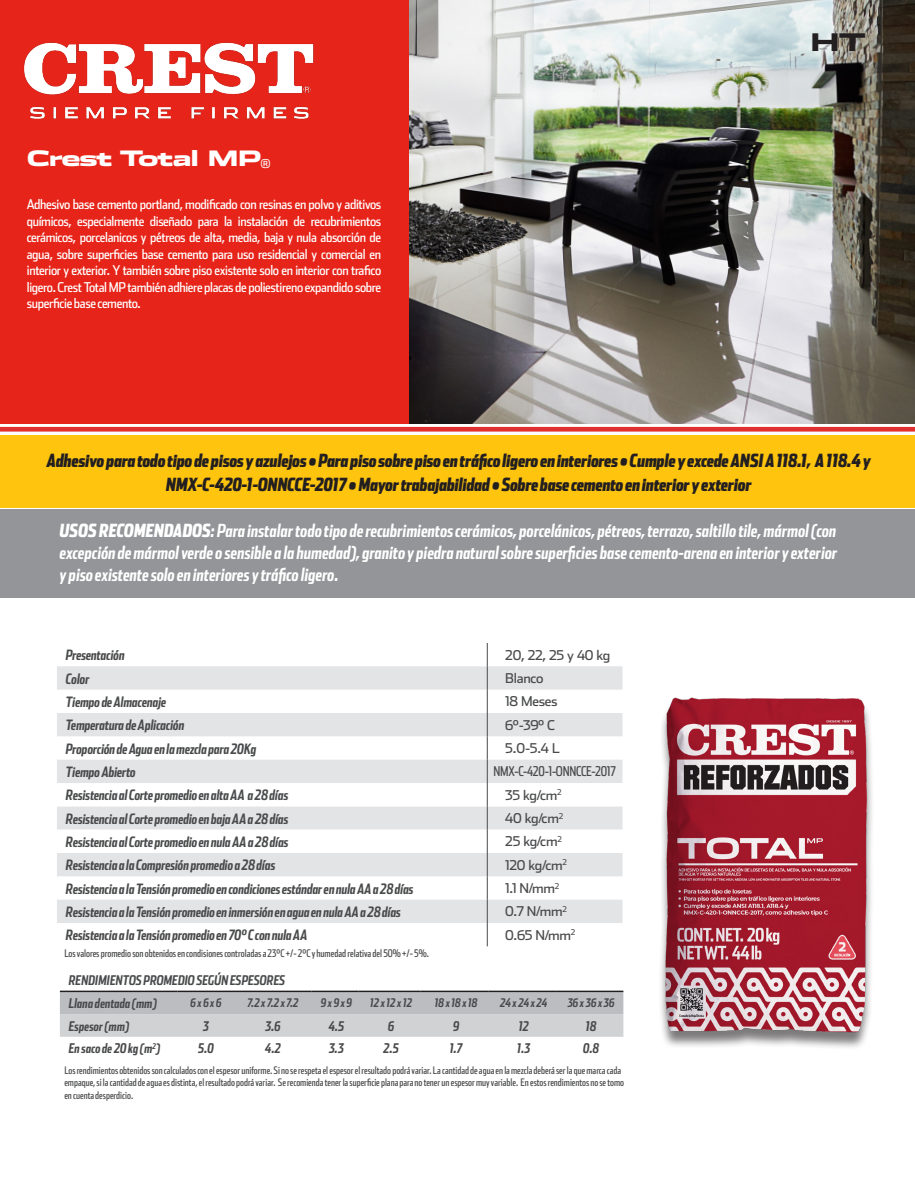
<style>
.page{position:relative;width:915px;height:1191px;background:#fff}
.page>*{position:absolute;margin:0;border:0;box-sizing:border-box;transform-origin:0 0}
.t1{font:900 24px "Stainless Ext";color:#231f20}
.t2{font:900 21px "Stainless Ext";letter-spacing:-.06em;color:#fff}
.Table_Left{font:italic 700 18px/21.6px "Stainless Comp";color:#fff}
.Ventajas{font:italic 900 18px/24px "Stainless Comp";letter-spacing:-.01em;color:#231f20;text-align:center}
.Table_Left-2{font:italic 700 14.25px "Stainless Comp";letter-spacing:-.01em;color:#494a4b}
.Descripción{font:13.5px/16.5px "Stainless Cond";letter-spacing:-.025em;color:#fff;text-align:justify}
.Table_Right{font:13.5px "Stainless";letter-spacing:-.02em;color:#494a4b}
.Ventajas-2{font:13.5px "Stainless Comp";letter-spacing:-.02em;color:#494a4b}
.Table_Left-3{font:italic 700 13.35px "Stainless Comp";color:#494a4b}
.Table_Left-4{font:italic 700 11.85px "Stainless Comp";color:#494a4b}
.Nota{font:10.5px "Stainless Comp";color:#494a4b}
.Nota-2{font:10.35px "Stainless Comp";color:#494a4b}
.s1{font-weight:900}
</style>
<div class="page">
<img style="left:408px;top:0;width:506px;height:423px">
<svg style="left:0;top:426px;width:914px;height:6px"></svg>
<div style="left:0;top:435px;width:914px;height:72px;background:#fec40e"></div>
<svg style="left:57px;top:643px;width:565px;height:303px"></svg>
<svg style="left:60px;top:992px;width:563px;height:44px"></svg>
<hr style="left:60px;top:990px;width:117px;height:2px;background:#231f20">
<hr style="left:177px;top:990px;width:55px;height:2px;background:#231f20">
<hr style="left:232px;top:990px;width:79px;height:2px;background:#231f20">
<hr style="left:311px;top:990px;width:47px;height:2px;background:#231f20">
<hr style="left:358px;top:990px;width:62px;height:2px;background:#231f20">
<hr style="left:420px;top:990px;width:68px;height:2px;background:#231f20">
<hr style="left:488px;top:990px;width:68px;height:2px;background:#231f20">
<hr style="left:556px;top:990px;width:67px;height:2px;background:#231f20">
<div style="left:0;top:509px;width:914px;height:89px;background:#939598"></div>
<img style="left:661px;top:697px;width:211px;height:351px">
<div style="left:0;top:0;width:408px;height:423px;background:#e72419"></div>
<img style="left:24px;top:42px;width:290px;height:77px">
<p class="t2" style="left:27px;top:146px;width:245px">Crest Total MP<sub>®</sub></p>
<p class="Descripción" style="left:27px;top:196px;width:356px">Adhesivo base cemento portland, modificado con resinas en polvo y aditivos químicos, especialmente diseñado para la instalación de recubrimientos cerámicos, porcelanicos y pétreos de alta, media, baja y nula absorción de agua, sobre superficies base cemento para uso residencial y comercial en interior y exterior. Y también sobre piso existente solo en interior con trafico ligero. Crest Total MP también adhiere placas de poliestireno expandido sobre superficie base cemento.</p>
<p class="t1" style="left:810px;top:28px;width:58px">HT</p>
<p class="Ventajas" style="left:47px;top:447px;width:825px">Adhesivo para todo tipo de pisos y azulejos • Para piso sobre piso en tráfico ligero en interiores • Cumple y excede ANSI A 118.1, A 118.4 y<br>NMX-C-420-1-ONNCCE-2017 • Mayor trabajabilidad • Sobre base cemento en interior y exterior</p>
<p class="Table_Left" style="left:60px;top:520px;width:778px"><span class="s1">USOS RECOMENDADOS</span>: Para instalar todo tipo de recubrimientos cerámicos, porcelánicos, pétreos, terrazo, saltillo tile, mármol (con excepción de mármol verde o sensible a la humedad), granito y piedra natural sobre superficies base cemento-arena en interior y exterior</p>
<p class="Table_Left" style="left:60px;top:563px;width:280px">y piso existente solo en interiores y tráfico ligero.</p>
<p class="Table_Left-2" style="left:66px;top:646px;width:60px">Presentación</p>
<p class="Table_Right" style="left:505px;top:647px;width:107px">20, 22, 25 y 40 kg</p>
<p class="Table_Left-2" style="left:66px;top:670px;width:25px">Color</p>
<p class="Table_Right" style="left:505px;top:670px;width:40px">Blanco</p>
<p class="Table_Left-2" style="left:66px;top:693px;width:102px">Tiempo de Almacenaje</p>
<p class="Table_Right" style="left:505px;top:693px;width:54px">18 Meses</p>
<p class="Table_Left-2" style="left:66px;top:716px;width:120px">Temperatura de Aplicación</p>
<p class="Table_Right" style="left:505px;top:717px;width:51px">6°-39° C</p>
<p class="Table_Left-2" style="left:66px;top:740px;width:192px">Proporción de Agua en la mezcla para 20Kg</p>
<p class="Table_Right" style="left:505px;top:740px;width:56px">5.0-5.4 L</p>
<p class="Table_Left-2" style="left:66px;top:763px;width:71px">Tiempo Abierto</p>
<p class="Ventajas-2" style="left:493px;top:763px;width:124px">NMX-C-420-1-ONNCCE-2017</p>
<p class="Table_Left-2" style="left:66px;top:786px;width:224px">Resistencia al Corte promedio en alta AA a 28 días</p>
<p class="Table_Right" style="left:505px;top:786px;width:58px">35 kg/cm<sup>2</sup></p>
<p class="Table_Left-2" style="left:66px;top:810px;width:224px">Resistencia al Corte promedio en baja AA a 28 días</p>
<p class="Table_Right" style="left:505px;top:810px;width:59px">40 kg/cm<sup>2</sup></p>
<p class="Table_Left-2" style="left:66px;top:833px;width:224px">Resistencia al Corte promedio en nula AA a 28 días</p>
<p class="Table_Right" style="left:505px;top:833px;width:58px">25 kg/cm<sup>2</sup></p>
<p class="Table_Left-2" style="left:66px;top:856px;width:211px">Resistencia a la Compresión promedio a 28 días</p>
<p class="Table_Right" style="left:505px;top:856px;width:63px">120 kg/cm<sup>2</sup></p>
<p class="Table_Left-2" style="left:66px;top:880px;width:349px">Resistencia a la Tensión promedio en condiciones estándar en nula AA a 28 días</p>
<p class="Table_Right" style="left:505px;top:880px;width:55px">1.1 N/mm<sup>2</sup></p>
<p class="Table_Left-2" style="left:66px;top:903px;width:336px">Resistencia a la Tensión promedio en inmersión en agua en nula AA a 28 días</p>
<p class="Table_Right" style="left:505px;top:903px;width:63px">0.7 N/mm<sup>2</sup></p>
<p class="Table_Left-2" style="left:66px;top:926px;width:243px">Resistencia a la Tensión promedio en 70° C con nula AA</p>
<p class="Table_Right" style="left:505px;top:926px;width:71px">0.65 N/mm<sup>2</sup></p>
<p class="Nota" style="left:64px;top:947px;width:366px">Los valores promedio son obtenidos en condisiones controladas a 23°C +/- 2°C y humedad relativa del 50% +/- 5%.</p>
<p class="Table_Left-3" style="left:69px;top:972px;width:218px">RENDIMIENTOS PROMEDIO SEGÚN ESPESORES</p>
<p class="Table_Left-3" style="left:69px;top:995px;width:90px">Llana dentada (mm)</p>
<p class="Table_Left-4" style="left:190px;top:996px;width:33px">6 x 6 x 6</p>
<p class="Table_Left-4" style="left:247px;top:996px;width:53px">7.2 x 7.2 x 7.2</p>
<p class="Table_Left-4" style="left:321px;top:996px;width:33px">9 x 9 x 9</p>
<p class="Table_Left-4" style="left:370px;top:996px;width:44px">12 x 12 x 12</p>
<p class="Table_Left-4" style="left:435px;top:996px;width:44px">18 x 18 x 18</p>
<p class="Table_Left-4" style="left:500px;top:996px;width:49px">24 x 24 x 24</p>
<p class="Table_Left-4" style="left:567px;top:996px;width:49px">36 x 36 x 36</p>
<p class="Table_Left-3" style="left:69px;top:1017px;width:62px">Espesor (mm)</p>
<p class="Table_Left-3" style="left:203px;top:1017px;width:7px">3</p>
<p class="Table_Left-3" style="left:265px;top:1017px;width:17px">3.6</p>
<p class="Table_Left-3" style="left:328px;top:1017px;width:17px">4.5</p>
<p class="Table_Left-3" style="left:388px;top:1017px;width:8px">6</p>
<p class="Table_Left-3" style="left:453px;top:1017px;width:8px">9</p>
<p class="Table_Left-3" style="left:518px;top:1017px;width:12px">12</p>
<p class="Table_Left-3" style="left:585px;top:1017px;width:12px">18</p>
<p class="Table_Left-3" style="left:69px;top:1040px;width:93px">En saco de 20 kg (m<sup>2</sup>)</p>
<p class="Table_Left-3" style="left:198px;top:1040px;width:17px">5.0</p>
<p class="Table_Left-3" style="left:265px;top:1040px;width:17px">4.2</p>
<p class="Table_Left-3" style="left:329px;top:1040px;width:17px">3.3</p>
<p class="Table_Left-3" style="left:383px;top:1040px;width:17px">2.5</p>
<p class="Table_Left-3" style="left:449px;top:1040px;width:14px">1.7</p>
<p class="Table_Left-3" style="left:517px;top:1040px;width:15px">1.3</p>
<p class="Table_Left-3" style="left:583px;top:1040px;width:18px">0.8</p>
<p class="Nota-2" style="left:64px;top:1063px;width:558px">Los rendimientos obtenidos son calculados con el espesor uniforme. Si no se respeta el espesor el resultado podrá variar. La cantidad de agua en la mezcla deberá ser la que marca cada</p>
<p class="Nota-2" style="left:64px;top:1076px;width:561px">empaque, si la cantidad de agua es distinta, el resultado podrá variar. Se recomienda tener la superficie plana para no tener un espesor muy variable. En estos rendimientos no se tomo</p>
<p class="Nota-2" style="left:64px;top:1088px;width:70px">en cuenta desperdicio.</p>
</div>
